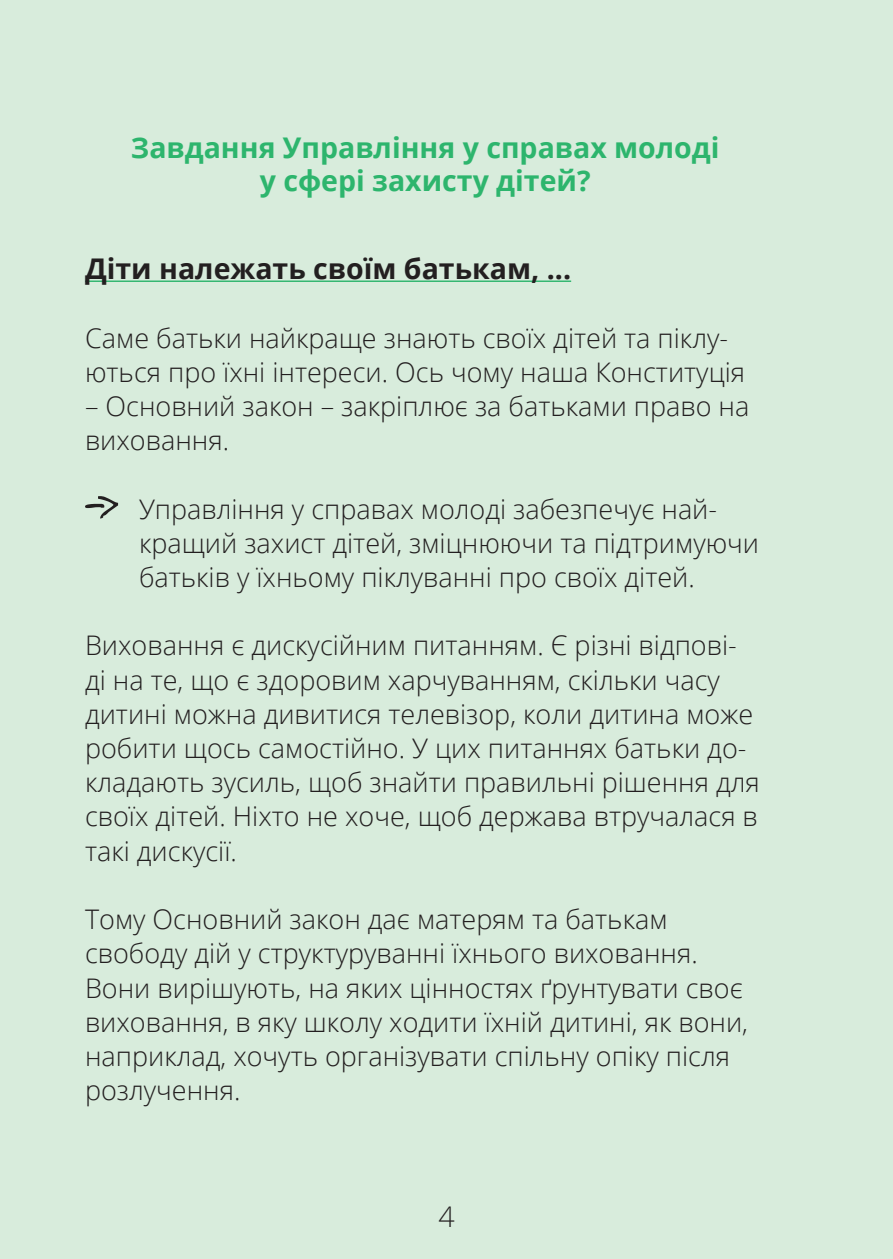
<style>
.page{position:relative;width:893px;height:1259px;background:#d8ecdc}
.page>*{position:absolute;margin:0;border:0;box-sizing:border-box;transform-origin:0 0}
.Kapitelüberschrift{font:700 28.5px/33px "Open Sans";color:#2db56d;text-align:center}
.Überschrift_grün_unt{font:700 28.5px "Open Sans";color:#231f20}
.t1{font:300 28.5px "Open Sans";color:#231f20}
.Grundtext{font:300 27px/34.2px "Open Sans";color:#231f20}
</style>
<div class="page">
<hr style="left:85px;top:280px;width:486px;height:2px;background:#2db56d">
<svg style="left:85px;top:496px;width:33px;height:22px"></svg>
<p class="Kapitelüberschrift" style="left:131px;top:130px;width:590px">Завдання Управління у справах молоді у сфері захисту дітей?</p>
<p class="Überschrift_grün_unt" style="left:85px;top:249px;width:488px">Діти належать своїм батькам, ...</p>
<p class="Grundtext" style="left:85px;top:320px;width:662px">Саме батьки найкраще знають своїх дітей та піклу&shy;ються про їхні інтереси. Ось чому наша Конституція</p>
<p class="Grundtext" style="left:85px;top:388px;width:666px">– Основний закон – закріплює за батьками право на виховання.</p>
<p class="Grundtext" style="left:139px;top:491px;width:622px">Управління у справах молоді забезпечує най&shy;кращий захист дітей, зміцнюючи та підтримуючи батьків у їхньому піклуванні про своїх дітей.</p>
<p class="Grundtext" style="left:85px;top:628px;width:676px">Виховання є дискусійним питанням. Є різні відпові&shy;ді на те, що є здоровим харчуванням, скільки часу дитині можна дивитися телевізор, коли дитина може робити щось самостійно. У цих питаннях батьки до&shy;кладають зусиль, щоб знайти правильні рішення для своїх дітей. Ніхто не хоче, щоб держава втручалася в такі дискусії.</p>
<p class="Grundtext" style="left:85px;top:901px;width:664px">Тому Основний закон дає матерям та батькам свободу дій у структуруванні їхнього виховання.<br>Вони вирішують, на яких цінностях ґрунтувати своє виховання, в яку школу ходити їхній дитині, як вони, наприклад, хочуть організувати спільну опіку після розлучення.</p>
<p class="t1" style="left:438px;top:1197px;width:18px">4</p>
</div>
